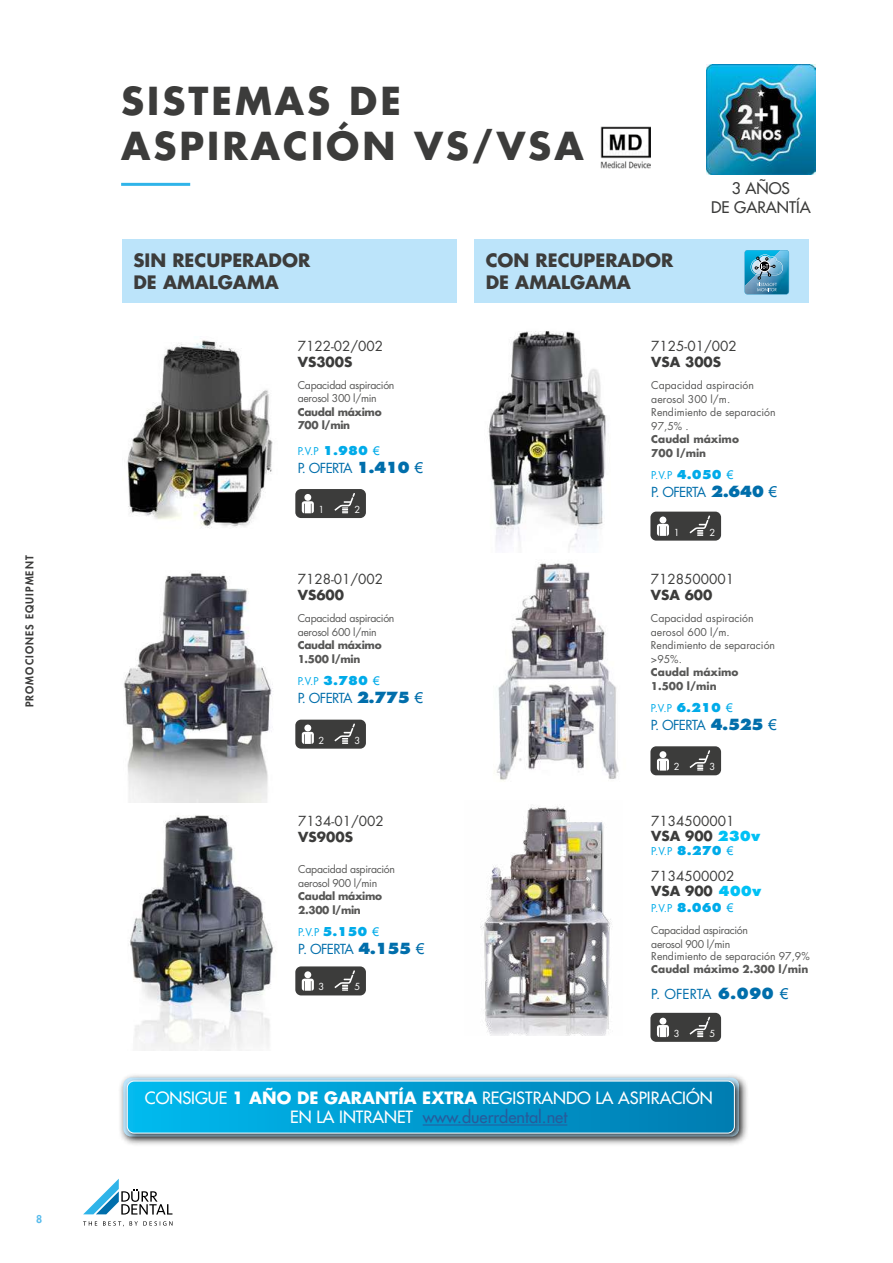
<style>
.page{position:relative;width:893px;height:1263px;background:#fff}
.page>*{position:absolute;margin:0;border:0;box-sizing:border-box;transform-origin:0 0}
.t1{font:700 37.5px/45px "Futura Std";letter-spacing:.08em;color:#3c3c3b}
.t2{font:700 18px/21.6px "Futura Std";color:#3c3c3b}
.t3{font:500 16.5px/19.8px "Futura Std";color:#fff;text-align:center}
.t4{font:500 15.6px/18.8px "Futura Std";color:#3c3c3b;text-align:center}
.t5{font:13.5px/15px "Futura Std";color:#3c3c3b}
.t6{font:13.5px "Futura Std";letter-spacing:-.05em;color:#006eab}
.t7{font:700 13.5px "Futura Std";color:#3c3c3b}
.t8{font:10.5px/13.5px "Futura Std";color:#575756}
.t9{font:10.5px/13.5px "Futura Std";letter-spacing:-.03em;color:#575756}
.t10{font:700 10.5px/13.5px "Futura Std";letter-spacing:-.015em;color:#575756}
.t11{font:10.5px "Futura Std";color:#00abe9}
.t12{font:800 10.5px "Futura Std";letter-spacing:.1em;color:#3c3c3b}
.t13{font:800 10.5px "Futura Std";color:#57bbec}
.t14{font:9.45px "Futura Std";color:#fff}
.s1{font-family:"Futura";font-weight:800;font-size:12px}
.s2{font-family:"Arial";font-size:12px}
.s3{font-family:"Futura";font-weight:800;font-size:15px}
.s4{font-family:"Arial";font-size:15px}
.s5{font-weight:700}
.s6{font-family:"Futura";font-weight:800;color:#00c1f5}
.s7{color:#00abe9}
.s8{font-family:"Futura";font-weight:800;font-size:12px;color:#00abe9}
.s9{font-family:"Arial";font-size:12px;color:#00abe9}
.s10{color:#275b9b}
</style>
<div class="page">
<svg style="left:83px;top:1179px;width:89px;height:35px"></svg>
<svg style="left:83px;top:1221px;width:89px;height:5px"></svg>
<div style="left:122px;top:239px;width:335px;height:64px;background:#bce4fa"></div>
<div style="left:475px;top:239px;width:334px;height:64px;background:#bce4fa"></div>
<hr style="left:121px;top:183px;width:69px;height:3px;background:#2fb4e9">
<img style="left:124px;top:572px;width:149px;height:231px">
<img style="left:130px;top:815px;width:144px;height:235px">
<img style="left:122px;top:340px;width:151px;height:188px">
<img style="left:488px;top:331px;width:118px;height:216px">
<img style="left:494px;top:563px;width:125px;height:218px">
<img style="left:480px;top:806px;width:131px;height:229px">
<img style="left:601px;top:126px;width:50px;height:43px">
<svg style="left:744px;top:250px;width:45px;height:44px;background:#4c9cbd"></svg>
<img style="left:706px;top:64px;width:110px;height:110px">
<div style="left:118px;top:1072px;width:632px;height:75px;background:#000;opacity:.75"></div>
<div style="left:123px;top:1077px;width:620px;height:65px;background:#000;opacity:.75"></div>
<svg style="left:127px;top:1081px;width:607px;height:52px;background:#009acf"></svg>
<div style="left:127px;top:1081px;width:608px;height:52px;border:1px solid #fff;border-radius:7px"></div>
<hr style="left:423px;top:1124px;width:144px;height:1px;background:#275b9b">
<div style="left:295px;top:489px;width:71px;height:29px;background:#3c3c3b;border-radius:6px"></div>
<div style="left:304px;top:494px;width:7px;height:7px;background:#fff;border-radius:50%"></div>
<svg style="left:302px;top:501px;width:12px;height:12px"></svg>
<svg style="left:334px;top:493px;width:21px;height:20px"></svg>
<div style="left:295px;top:720px;width:71px;height:29px;background:#3c3c3b;border-radius:6px"></div>
<div style="left:304px;top:724px;width:7px;height:7px;background:#fff;border-radius:50%"></div>
<svg style="left:302px;top:732px;width:12px;height:12px"></svg>
<svg style="left:334px;top:723px;width:21px;height:21px"></svg>
<div style="left:295px;top:966px;width:71px;height:29px;background:#3c3c3b;border-radius:6px"></div>
<div style="left:304px;top:971px;width:7px;height:7px;background:#fff;border-radius:50%"></div>
<svg style="left:302px;top:979px;width:12px;height:12px"></svg>
<svg style="left:334px;top:970px;width:21px;height:21px"></svg>
<div style="left:650px;top:512px;width:71px;height:29px;background:#3c3c3b;border-radius:6px"></div>
<div style="left:659px;top:516px;width:7px;height:7px;background:#fff;border-radius:50%"></div>
<svg style="left:657px;top:524px;width:12px;height:12px"></svg>
<svg style="left:689px;top:515px;width:21px;height:21px"></svg>
<div style="left:650px;top:746px;width:71px;height:29px;background:#3c3c3b;border-radius:6px"></div>
<div style="left:659px;top:751px;width:7px;height:7px;background:#fff;border-radius:50%"></div>
<svg style="left:657px;top:758px;width:12px;height:13px"></svg>
<svg style="left:689px;top:750px;width:21px;height:21px"></svg>
<div style="left:650px;top:1013px;width:71px;height:29px;background:#3c3c3b;border-radius:6px"></div>
<div style="left:659px;top:1018px;width:7px;height:6px;background:#fff;border-radius:50%"></div>
<svg style="left:657px;top:1025px;width:12px;height:12px"></svg>
<svg style="left:689px;top:1017px;width:21px;height:20px"></svg>
<p class="t12" style="left:23px;top:707px;width:153px;rotate:-90deg">PROMOCIONES EQUIPMENT</p>
<p class="t13" style="left:36px;top:1212px;width:8px">8</p>
<h1 class="t1" style="left:121px;top:78px;width:464px">SISTEMAS DE<br>ASPIRACIÓN VS/VSA</h1>
<h2 class="t2" style="left:133px;top:249px;width:178px">SIN RECUPERADOR<br>DE AMALGAMA</h2>
<h2 class="t2" style="left:486px;top:249px;width:189px">CON RECUPERADOR<br>DE AMALGAMA</h2>
<h3 class="t4" style="left:711px;top:179px;width:101px">3 AÑOS<br>DE GARANTÍA</h3>
<p class="t5" style="left:298px;top:338px;width:87px">7122-02/002</p>
<p class="t7" style="left:298px;top:353px;width:56px">VS300S</p>
<p class="t9" style="left:298px;top:378px;width:98px">Capacidad aspiración aerosol 300 l/min</p>
<p class="t10" style="left:298px;top:405px;width:85px">Caudal máximo<br>700 l/min</p>
<p class="t11" style="left:298px;top:444px;width:84px">P.V.P <span class="s1">1.980</span> <span class="s2">€</span></p>
<p class="t6" style="left:298px;top:459px;width:127px">P. OFERTA <span class="s3">1.410</span> <span class="s4">€</span></p>
<p class="t14" style="left:319px;top:503px;width:7px">1</p>
<p class="t14" style="left:354px;top:503px;width:7px">2</p>
<p class="t5" style="left:298px;top:571px;width:87px">7128-01/002</p>
<p class="t7" style="left:298px;top:586px;width:48px">VS600</p>
<p class="t9" style="left:298px;top:611px;width:98px">Capacidad aspiración aerosol 600 l/min</p>
<p class="t10" style="left:298px;top:638px;width:85px">Caudal máximo<br>1.500 l/min</p>
<p class="t11" style="left:298px;top:674px;width:84px">P.V.P <span class="s1">3.780</span> <span class="s2">€</span></p>
<p class="t6" style="left:298px;top:689px;width:127px">P. OFERTA <span class="s3">2.775</span> <span class="s4">€</span></p>
<p class="t14" style="left:319px;top:734px;width:7px">2</p>
<p class="t14" style="left:354px;top:734px;width:7px">3</p>
<p class="t5" style="left:298px;top:813px;width:87px">7134-01/002</p>
<p class="t7" style="left:298px;top:828px;width:56px">VS900S</p>
<p class="t9" style="left:298px;top:862px;width:98px">Capacidad aspiración aerosol 900 l/min</p>
<p class="t10" style="left:298px;top:889px;width:85px">Caudal máximo<br>2.300 l/min</p>
<p class="t11" style="left:298px;top:925px;width:82px">P.V.P <span class="s1">5.150</span> <span class="s2">€</span></p>
<p class="t6" style="left:298px;top:940px;width:128px">P. OFERTA <span class="s3">4.155</span> <span class="s4">€</span></p>
<p class="t14" style="left:319px;top:981px;width:7px">3</p>
<p class="t14" style="left:354px;top:981px;width:7px">5</p>
<p class="t5" style="left:651px;top:338px;width:87px">7125-01/002</p>
<p class="t7" style="left:651px;top:353px;width:71px">VSA 300S</p>
<p class="t8" style="left:651px;top:379px;width:126px">Capacidad aspiración aerosol 300 l/m.<br>Rendimiento de separación<br>97,5% .</p>
<p class="t10" style="left:651px;top:432px;width:89px">Caudal máximo<br>700 l/min</p>
<p class="t11" style="left:651px;top:468px;width:84px">P.V.P <span class="s1">4.050</span> <span class="s2">€</span></p>
<p class="t6" style="left:651px;top:483px;width:127px">P. OFERTA <span class="s3">2.640</span> <span class="s4">€</span></p>
<p class="t14" style="left:674px;top:526px;width:7px">1</p>
<p class="t14" style="left:710px;top:526px;width:7px">2</p>
<p class="t5" style="left:651px;top:571px;width:85px">7128500001</p>
<p class="t7" style="left:651px;top:586px;width:63px">VSA 600</p>
<p class="t8" style="left:651px;top:612px;width:126px">Capacidad aspiración aerosol 600 l/m.<br>Rendimiento de separación &gt;95%.</p>
<p class="t10" style="left:651px;top:665px;width:89px">Caudal máximo<br>1.500 l/min</p>
<p class="t11" style="left:651px;top:702px;width:84px">P.V.P <span class="s1">6.210</span> <span class="s2">€</span></p>
<p class="t6" style="left:651px;top:717px;width:127px">P. OFERTA <span class="s3">4.525</span> <span class="s4">€</span></p>
<p class="t14" style="left:674px;top:761px;width:7px">2</p>
<p class="t14" style="left:710px;top:761px;width:7px">3</p>
<p class="t5" style="left:651px;top:813px;width:111px">7134500001<br><span class="s5">VSA 900</span> <span class="s6">230v</span></p>
<p class="t11" style="left:651px;top:845px;width:84px">P.V.P <span class="s1">8.270</span> <span class="s2">€</span></p>
<p class="t5" style="left:651px;top:868px;width:112px">7134500002<br><span class="s5">VSA 900</span> <span class="s6">400v</span></p>
<p class="t9" style="left:651px;top:897px;width:98px;line-height:22px"><span class="s7">P.V.P</span> <span class="s8">8.060</span> <span class="s9">€<br></span>Capacidad aspiración</p>
<p class="t8" style="left:651px;top:937px;width:160px;line-height:12.6px">aerosol 900 l/min<br>Rendimiento de separación 97,9%</p>
<p class="t10" style="left:651px;top:962px;width:158px">Caudal máximo 2.300 l/min</p>
<p class="t6" style="left:651px;top:986px;width:139px">P. OFERTA <span class="s3">6.090</span> <span class="s4">€</span></p>
<p class="t14" style="left:674px;top:1027px;width:7px">3</p>
<p class="t14" style="left:710px;top:1027px;width:7px">5</p>
<h3 class="t3" style="left:145px;top:1088px;width:569px">CONSIGUE <span class="s5">1 AÑO DE GARANTÍA EXTRA</span> REGISTRANDO LA ASPIRACIÓN<br>EN LA INTRANET <span class="s10">www.duerrdental.net</span></h3>
</div>
